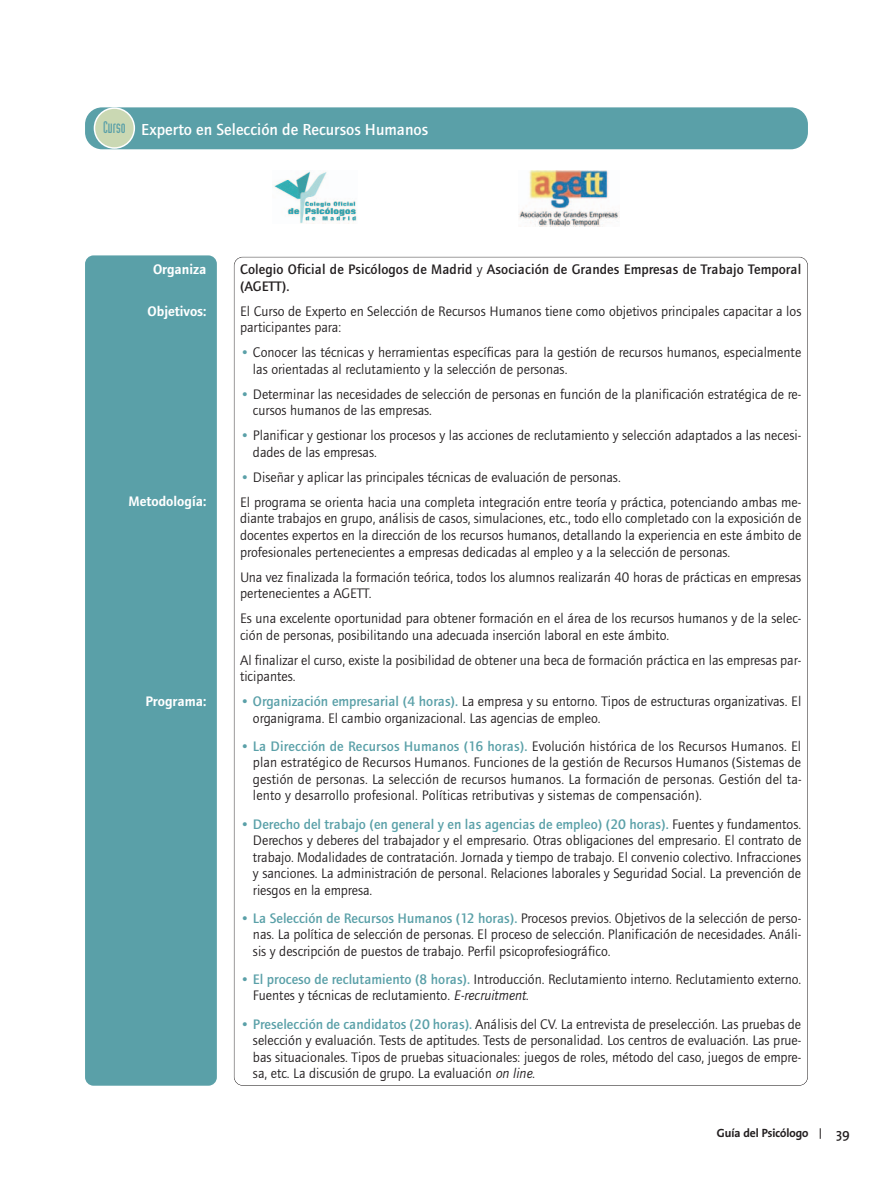
<style>
.page{position:relative;width:893px;height:1191px;background:#fff}
.page>*{position:absolute;margin:0;border:0;box-sizing:border-box;transform-origin:0 0}
.t1{font:500 16.5px "Foundry Journal";color:#fff}
.t2{font:14.25px/16.5px "Foundry Journal";color:#231f20}
.t3{font:500 14.25px/16.5px "Foundry Journal";letter-spacing:.005em;color:#231f20}
.t4{font:600 14.25px "Foundry Journal";color:#fff}
.t5{font:600 13.5px "Thesis Sans";color:#231f20}
.t6{font:700 12px "Thesis Sans";color:#231f20}
.s1{font-family:"Industria Solid A";font-weight:400;color:#5aa0a8}
.s2{font-weight:400}
.s3{color:#5aa0a8}
.s4{font-weight:500;color:#5aa0a8}
.s5{font-style:italic}
</style>
<div class="page">
<div style="left:85px;top:255px;width:132px;height:830px;background:#5aa0a8;border-radius:9px"></div>
<div style="left:85px;top:107px;width:723px;height:42px;background:#5aa0a8;border-radius:17px"></div>
<svg style="left:94px;top:107px;width:41px;height:42px"></svg>
<img style="left:274px;top:171px;width:83px;height:52px">
<img style="left:519px;top:171px;width:100px;height:56px">
<p class="t1" style="left:103px;top:123px;width:326px"><span class="s1">Curso</span> Experto en Selección de Recursos Humanos</p>
<p class="t4" style="left:153px;top:264px;width:55px">Organiza</p>
<p class="t4" style="left:148px;top:306px;width:60px">Objetivos:</p>
<p class="t4" style="left:129px;top:496px;width:79px">Metodología:</p>
<p class="t4" style="left:146px;top:696px;width:62px">Programa:</p>
<p class="t3" style="left:240px;top:262px;width:563px">Colegio Oficial de Psicólogos de Madrid <span class="s2">y</span> Asociación de Grandes Empresas de Trabajo Temporal (AGETT).</p>
<p class="t2" style="left:240px;top:303px;width:563px">El Curso de Experto en Selección de Recursos Humanos tiene como objetivos principales capacitar a los participantes para:</p>
<p class="t2" style="left:253px;top:344px;width:550px;text-indent:-13px"><span class="s3">•</span> Conocer las técnicas y herramientas específicas para la gestión de recursos humanos, especialmente las orientadas al reclutamiento y la selección de personas.</p>
<p class="t2" style="left:253px;top:386px;width:550px;text-indent:-13px"><span class="s3">•</span> Determinar las necesidades de selección de personas en función de la planificación estratégica de re&shy;cursos humanos de las empresas.</p>
<p class="t2" style="left:253px;top:427px;width:550px;text-indent:-13px"><span class="s3">•</span> Planificar y gestionar los procesos y las acciones de reclutamiento y selección adaptados a las necesi&shy;dades de las empresas.</p>
<p class="t2" style="left:240px;top:464px;width:563px;line-height:25px"><span class="s3">•</span> Diseñar y aplicar las principales técnicas de evaluación de personas.<br>El programa se orienta hacia una completa integración entre teoría y práctica, potenciando ambas me-</p>
<p class="t2" style="left:240px;top:510px;width:563px;text-align:justify">diante trabajos en grupo, análisis de casos, simulaciones, etc., todo ello completado con la exposición de docentes expertos en la dirección de los recursos humanos, detallando la experiencia en este ámbito de profesionales pertenecientes a empresas dedicadas al empleo y a la selección de personas.</p>
<p class="t2" style="left:240px;top:568px;width:563px">Una vez finalizada la formación teórica, todos los alumnos realizarán 40 horas de prácticas en empresas pertenecientes a AGETT.</p>
<p class="t2" style="left:240px;top:610px;width:563px">Es una excelente oportunidad para obtener formación en el área de los recursos humanos y de la selec&shy;ción de personas, posibilitando una adecuada inserción laboral en este ámbito.</p>
<p class="t2" style="left:240px;top:651px;width:563px">Al finalizar el curso, existe la posibilidad de obtener una beca de formación práctica en las empresas par&shy;ticipantes.</p>
<p class="t2" style="left:253px;top:693px;width:550px;text-indent:-13px"><span class="s3">•</span> <span class="s4">Organización empresarial (4 horas).</span> La empresa y su entorno. Tipos de estructuras organizativas. El organigrama. El cambio organizacional. Las agencias de empleo.</p>
<p class="t2" style="left:253px;top:737px;width:550px;text-align:justify;text-indent:-13px"><span class="s3">•</span> <span class="s4">La Dirección de Recursos Humanos (16 horas).</span> Evolución histórica de los Recursos Humanos. El plan estratégico de Recursos Humanos. Funciones de la gestión de Recursos Humanos (Sistemas de gestión de personas. La selección de recursos humanos. La formación de personas. Gestión del ta&shy;lento y desarrollo profesional. Políticas retributivas y sistemas de compensación).</p>
<p class="t2" style="left:253px;top:815px;width:550px;text-align:justify;text-indent:-13px"><span class="s3">•</span> <span class="s4">Derecho del trabajo (en general y en las agencias de empleo) (20 horas).</span> Fuentes y fundamentos.<br>Derechos y deberes del trabajador y el empresario. Otras obligaciones del empresario. El contrato de trabajo. Modalidades de contratación. Jornada y tiempo de trabajo. El convenio colectivo. Infracciones y sanciones. La administración de personal. Relaciones laborales y Seguridad Social. La prevención de riesgos en la empresa.</p>
<p class="t2" style="left:253px;top:909px;width:550px;text-align:justify;text-indent:-13px"><span class="s3">•</span> <span class="s4">La Selección de Recursos Humanos (12 horas).</span> Procesos previos. Objetivos de la selección de perso&shy;nas. La política de selección de personas. El proceso de selección. Planificación de necesidades. Análi&shy;sis y descripción de puestos de trabajo. Perfil psicoprofesiográfico.</p>
<p class="t2" style="left:253px;top:970px;width:550px;text-indent:-13px"><span class="s3">•</span> <span class="s4">El proceso de reclutamiento (8 horas).</span> Introducción. Reclutamiento interno. Reclutamiento externo.<br>Fuentes y técnicas de reclutamiento. <span class="s5">E-recruitment.</span></p>
<p class="t2" style="left:253px;top:1015px;width:550px;text-align:justify;text-indent:-13px"><span class="s3">•</span> <span class="s4">Preselección de candidatos (20 horas).</span> Análisis del CV. La entrevista de preselección. Las pruebas de selección y evaluación. Tests de aptitudes. Tests de personalidad. Los centros de evaluación. Las prue&shy;bas situacionales. Tipos de pruebas situacionales: juegos de roles, método del caso, juegos de empre&shy;sa, etc. La discusión de grupo. La evaluación <span class="s5">on line.</span></p>
<p class="t6" style="left:717px;top:1128px;width:93px">Guía del Psicólogo</p>
<p class="t5" style="left:836px;top:1128px;width:15px">39</p>
</div>
